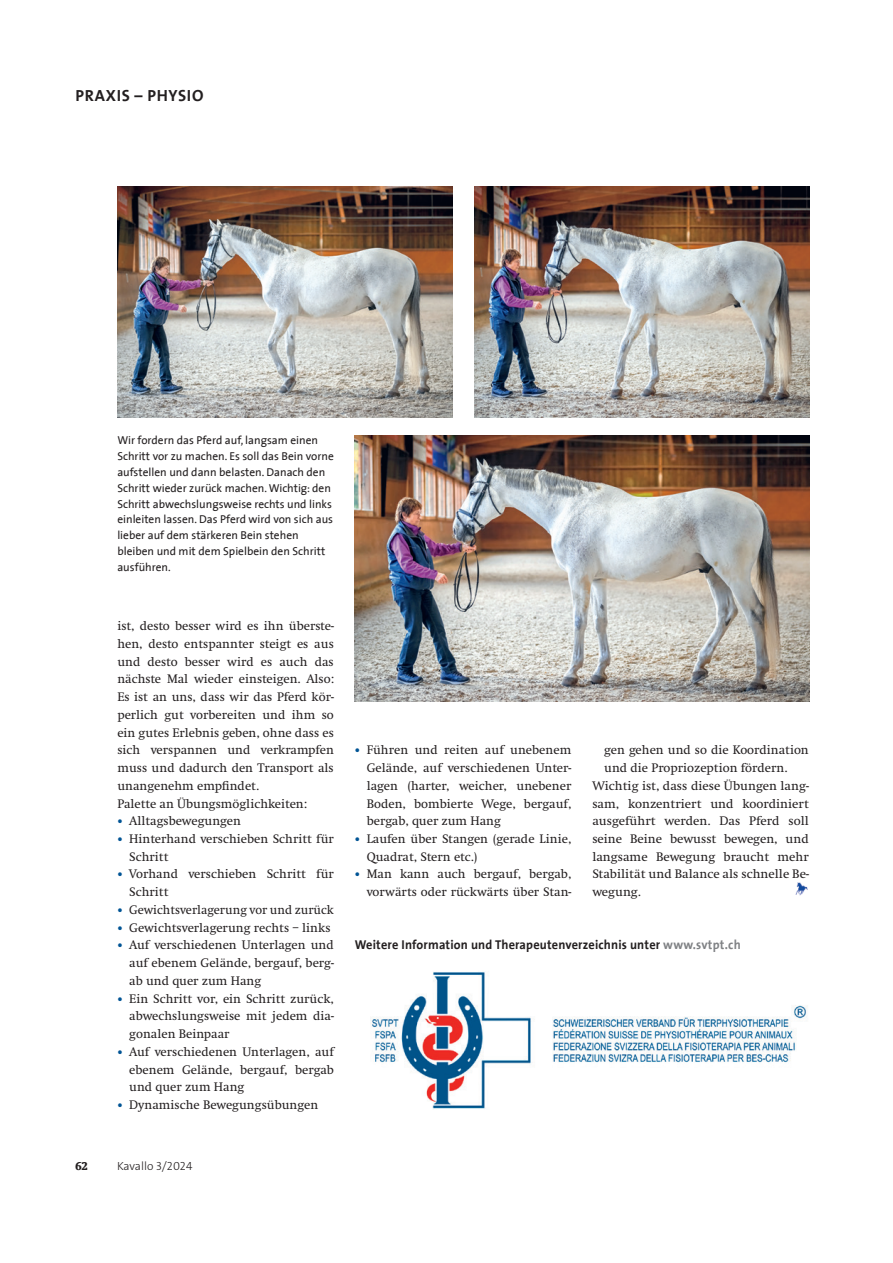
<style>
.page{position:relative;width:893px;height:1263px;background:#fff}
.page>*{position:absolute;margin:0;border:0;box-sizing:border-box;transform-origin:0 0}
.t1{font:700 16.2px "The Sans";letter-spacing:.045em;color:#231f20}
.t2{font:12.9px/17.7px "Swift";color:#231f20}
.t3{font:700 12.9px "The Sans";letter-spacing:.015em;color:#231f20;scale:.96 1}
.t4{font:300 11.85px "The Sans Trial";color:#231f20}
.t5{font:700 condensed 11.85px "Swift";color:#231f20}
.t6{font:11.55px/15.9px "The Sans";color:#231f20}
.s1{font-family:"The Sans";font-weight:700;color:#005495}
.s2{color:#808285}
</style>
<div class="page">
<img style="left:370px;top:972px;width:437px;height:137px">
<img style="left:117px;top:187px;width:336px;height:230px">
<img style="left:474px;top:187px;width:335px;height:230px">
<img style="left:355px;top:435px;width:454px;height:266px">
<img style="left:795px;top:882px;width:13px;height:14px">
<p class="t1" style="left:76px;top:89px;width:129px">PRAXIS – PHYSIO</p>
<p class="t6" style="left:117px;top:432px;width:218px">Wir fordern das Pferd auf, langsam einen Schritt vor zu machen. Es soll das Bein vorne aufstellen und dann belasten. Danach den Schritt wieder zurück machen. Wichtig: den Schritt abwechslungsweise rechts und links einleiten lassen. Das Pferd wird von sich aus lieber auf dem stärkeren Bein stehen bleiben und mit dem Spielbein den Schritt ausführen.</p>
<p class="t2" style="left:117px;top:618px;width:218px">ist, desto besser wird es ihn überste&shy;hen, desto entspannter steigt es aus und desto besser wird es auch das nächste Mal wieder einsteigen. Also:<br>Es ist an uns, dass wir das Pferd kör&shy;perlich gut vorbereiten und ihm so ein gutes Erlebnis geben, ohne dass es sich verspannen und verkrampfen muss und dadurch den Transport als unangenehm empfindet.<br>Palette an Übungsmöglichkeiten:</p>
<p class="t2" style="left:117px;top:813px;width:125px"><span class="s1">•</span> Alltagsbewegungen</p>
<p class="t2" style="left:129px;top:831px;width:206px;text-indent:-12px"><span class="s1">•</span> Hinterhand verschieben Schritt für<br>Schritt</p>
<p class="t2" style="left:129px;top:867px;width:206px;text-indent:-12px"><span class="s1">•</span> Vorhand verschieben Schritt für<br>Schritt</p>
<p class="t2" style="left:117px;top:902px;width:218px"><span class="s1">•</span> Gewichtsverlagerung vor und zurück</p>
<p class="t2" style="left:117px;top:920px;width:215px"><span class="s1">•</span> Gewichtsverlagerung rechts – links</p>
<p class="t2" style="left:129px;top:938px;width:206px;text-align:justify;text-indent:-12px"><span class="s1">•</span> Auf verschiedenen Unterlagen und auf ebenem Gelände, bergauf, berg&shy;ab und quer zum Hang</p>
<p class="t2" style="left:129px;top:991px;width:206px;text-align:justify;text-indent:-12px"><span class="s1">•</span> Ein Schritt vor, ein Schritt zurück, abwechslungsweise mit jedem dia&shy;gonalen Beinpaar</p>
<p class="t2" style="left:129px;top:1044px;width:206px;text-align:justify;text-indent:-12px"><span class="s1">•</span> Auf verschiedenen Unterlagen, auf ebenem Gelände, bergauf, bergab und quer zum Hang</p>
<p class="t2" style="left:117px;top:1097px;width:202px"><span class="s1">•</span> Dynamische Bewegungsübungen</p>
<p class="t5" style="left:75px;top:1159px;width:14px">62</p>
<p class="t4" style="left:117px;top:1159px;width:77px">Kavallo 3/2024</p>
<p class="t2" style="left:367px;top:742px;width:206px;text-align:justify;text-indent:-12px"><span class="s1">•</span> Führen und reiten auf unebenem Gelände, auf verschiedenen Unter&shy;lagen (harter, weicher, unebener Boden, bombierte Wege, bergauf, bergab, quer zum Hang</p>
<p class="t2" style="left:367px;top:831px;width:206px;text-indent:-12px"><span class="s1">•</span> Laufen über Stangen (gerade Linie,<br>Quadrat, Stern etc.)</p>
<p class="t2" style="left:355px;top:867px;width:218px;text-align:right"><span class="s1">•</span> Man kann auch bergauf, bergab, vorwärts oder rückwärts über Stan-</p>
<p class="t2" style="left:604px;top:742px;width:206px">gen gehen und so die Koordination</p>
<p class="t2" style="left:604px;top:760px;width:185px">und die Propriozeption fördern.</p>
<p class="t2" style="left:592px;top:778px;width:218px">Wichtig ist, dass diese Übungen lang-</p>
<p class="t2" style="left:592px;top:796px;width:218px">sam, konzentriert und koordiniert</p>
<p class="t2" style="left:592px;top:813px;width:218px">ausgeführt werden. Das Pferd soll</p>
<p class="t2" style="left:592px;top:831px;width:218px">seine Beine bewusst bewegen, und</p>
<p class="t2" style="left:592px;top:849px;width:218px">langsame Bewegung braucht mehr</p>
<p class="t2" style="left:592px;top:867px;width:218px">Stabilität und Balance als schnelle Be-</p>
<p class="t2" style="left:592px;top:884px;width:50px">wegung.</p>
<p class="t3" style="left:355px;top:940px;width:403px">Weitere Information und Therapeutenverzeichnis unter <span class="s2">www.svtpt.ch</span></p>
</div>
